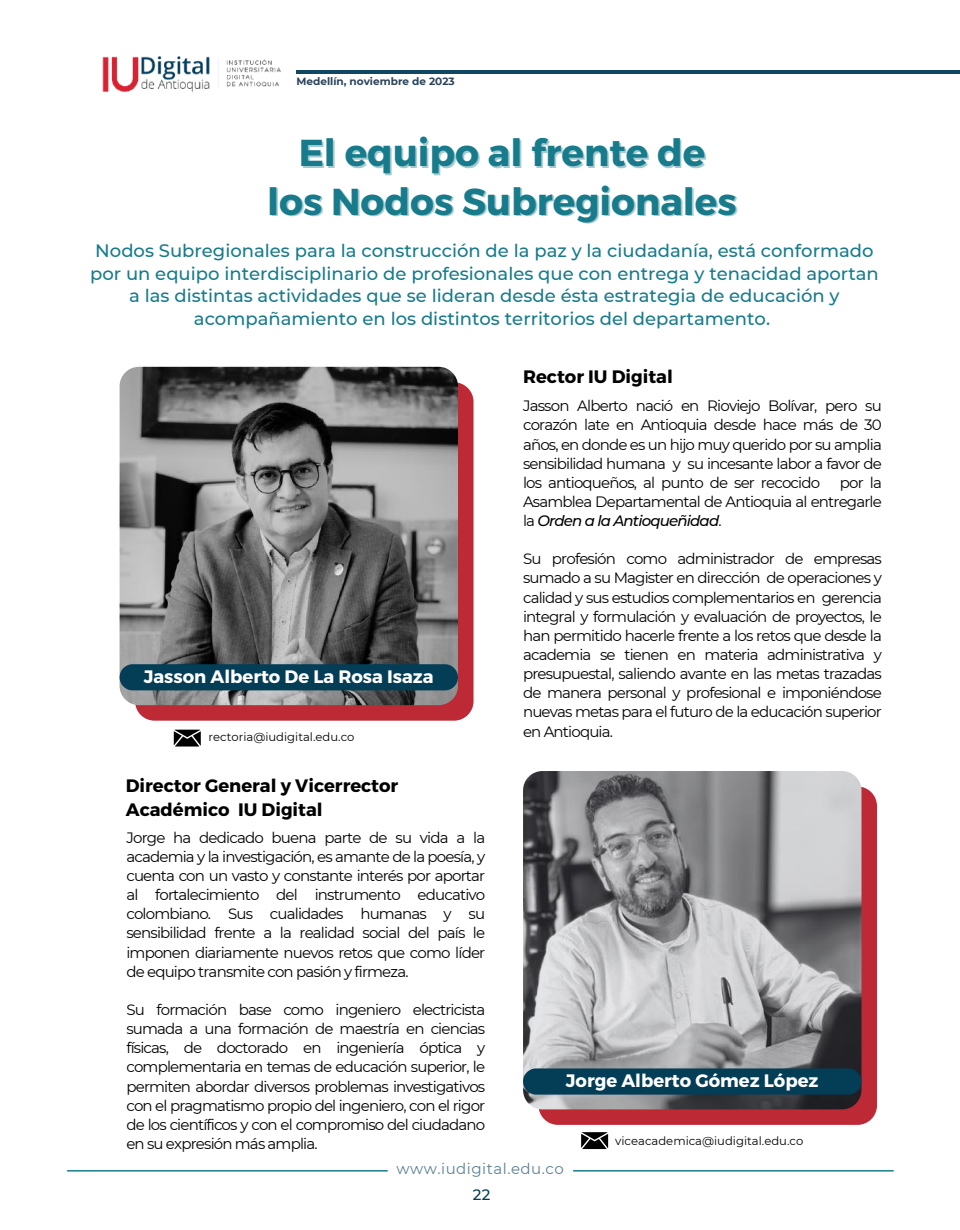
<style>
.page{position:relative;width:960px;height:1230px;background:#fff}
.page>*{position:absolute;margin:0;border:0;box-sizing:border-box;transform-origin:0 0}
.t1{font:700 37.5px/48.3px "Montserrat";color:#177b8b;text-align:center}
.t2{font:500 18px/22.5px "Montserrat";color:#177b8b;text-align:center}
.t3{font:700 18px/24.8px "Montserrat";color:#000}
.t4{font:700 18px "Montserrat";color:#fff}
.t5{font:15px/19.2px "Montserrat";letter-spacing:-.055em;color:#000;text-align:justify}
.t6{font:15px "Montserrat";letter-spacing:.035em;color:#5c8294}
.t7{font:500 15px "Montserrat";color:#043d56}
.t8{font:11.55px "Montserrat";color:#000}
.t9{font:700 10.5px "Montserrat";color:#2b435a}
.s1{font-weight:500;font-style:italic}
</style>
<div class="page">
<div style="left:135px;top:382px;width:338px;height:338px;background:#bd2935;border-radius:19px"></div>
<img style="left:120px;top:367px;width:338px;height:338px;border-radius:19px">
<div style="left:120px;top:664px;width:338px;height:26px;background:#043d56;border-radius:13px"></div>
<svg style="left:174px;top:729px;width:27px;height:17px"></svg>
<div style="left:538px;top:786px;width:339px;height:339px;background:#bd2935;border-radius:19px"></div>
<img style="left:523px;top:771px;width:338px;height:338px;border-radius:19px">
<div style="left:523px;top:1068px;width:338px;height:26px;background:#043d56;border-radius:13px"></div>
<svg style="left:581px;top:1132px;width:27px;height:17px"></svg>
<hr style="left:67px;top:1170px;width:321px;height:1px;background:#177b8b">
<hr style="left:573px;top:1170px;width:321px;height:1px;background:#177b8b">
<img style="left:102px;top:56px;width:179px;height:36px">
<hr style="left:296px;top:70px;width:664px;height:4px;background:#104863">
<p class="t9" style="left:296px;top:75px;width:160px">Medellín, noviembre de 2023</p>
<h1 class="t1" style="left:267px;top:127px;width:471px">El equipo al frente de los Nodos Subregionales</h1>
<p class="t2" style="left:90px;top:239px;width:790px">Nodos Subregionales para la construcción de la paz y la ciudadanía, está conformado por un equipo interdisciplinario de profesionales que con entrega y tenacidad aportan a las distintas actividades que se lideran desde ésta estrategia de educación y acompañamiento en los distintos territorios del departamento.</p>
<p class="t4" style="left:144px;top:665px;width:291px">Jasson Alberto De La Rosa Isaza</p>
<p class="t8" style="left:208px;top:729px;width:147px">rectoria@iudigital.edu.co</p>
<p class="t3" style="left:126px;top:772px;width:274px">Director General y Vicerrector<br>Académico IU Digital</p>
<p class="t5" style="left:126px;top:828px;width:360px">Jorge ha dedicado buena parte de su vida a la academia y la investigación, es amante de la poesía, y cuenta con un vasto y constante interés por aportar al fortalecimiento del instrumento educativo colombiano. Sus cualidades humanas y su sensibilidad frente a la realidad social del país le imponen diariamente nuevos retos que como líder de equipo transmite con pasión y firmeza.</p>
<p class="t5" style="left:126px;top:1000px;width:360px">Su formación base como ingeniero electricista sumada a una formación de maestría en ciencias físicas, de doctorado en ingeniería óptica y complementaria en temas de educación superior, le permiten abordar diversos problemas investigativos con el pragmatismo propio del ingeniero, con el rigor de los científicos y con el compromiso del ciudadano en su expresión más amplia.</p>
<p class="t3" style="left:523px;top:363px;width:151px">Rector IU Digital</p>
<p class="t5" style="left:523px;top:396px;width:360px">Jasson Alberto nació en Rioviejo Bolívar, pero su corazón late en Antioquia desde hace más de 30 años, en donde es un hijo muy querido por su amplia sensibilidad humana y su incesante labor a favor de los antioqueños, al punto de ser recocido</p>
<p class="t5" style="left:523px;top:473px;width:360px;text-indent:317px">por la Asamblea Departamental de Antioquia al entregarle la <span class="s1">Orden a la Antioqueñidad</span>.</p>
<p class="t5" style="left:523px;top:549px;width:360px">Su profesión como administrador de empresas sumado a su Magister en dirección de operaciones y calidad y sus estudios complementarios en gerencia integral y formulación y evaluación de proyectos, le han permitido hacerle frente a los retos que desde la academia se tienen en materia administrativa y presupuestal, saliendo avante en las metas trazadas de manera personal y profesional e imponiéndose nuevas metas para el futuro de la educación superior en Antioquia.</p>
<p class="t4" style="left:566px;top:1069px;width:254px">Jorge Alberto Gómez López</p>
<p class="t8" style="left:615px;top:1134px;width:190px">viceacademica@iudigital.edu.co</p>
<p class="t6" style="left:396px;top:1159px;width:169px">www.iudigital.edu.co</p>
<p class="t7" style="left:473px;top:1185px;width:19px">22</p>
</div>
